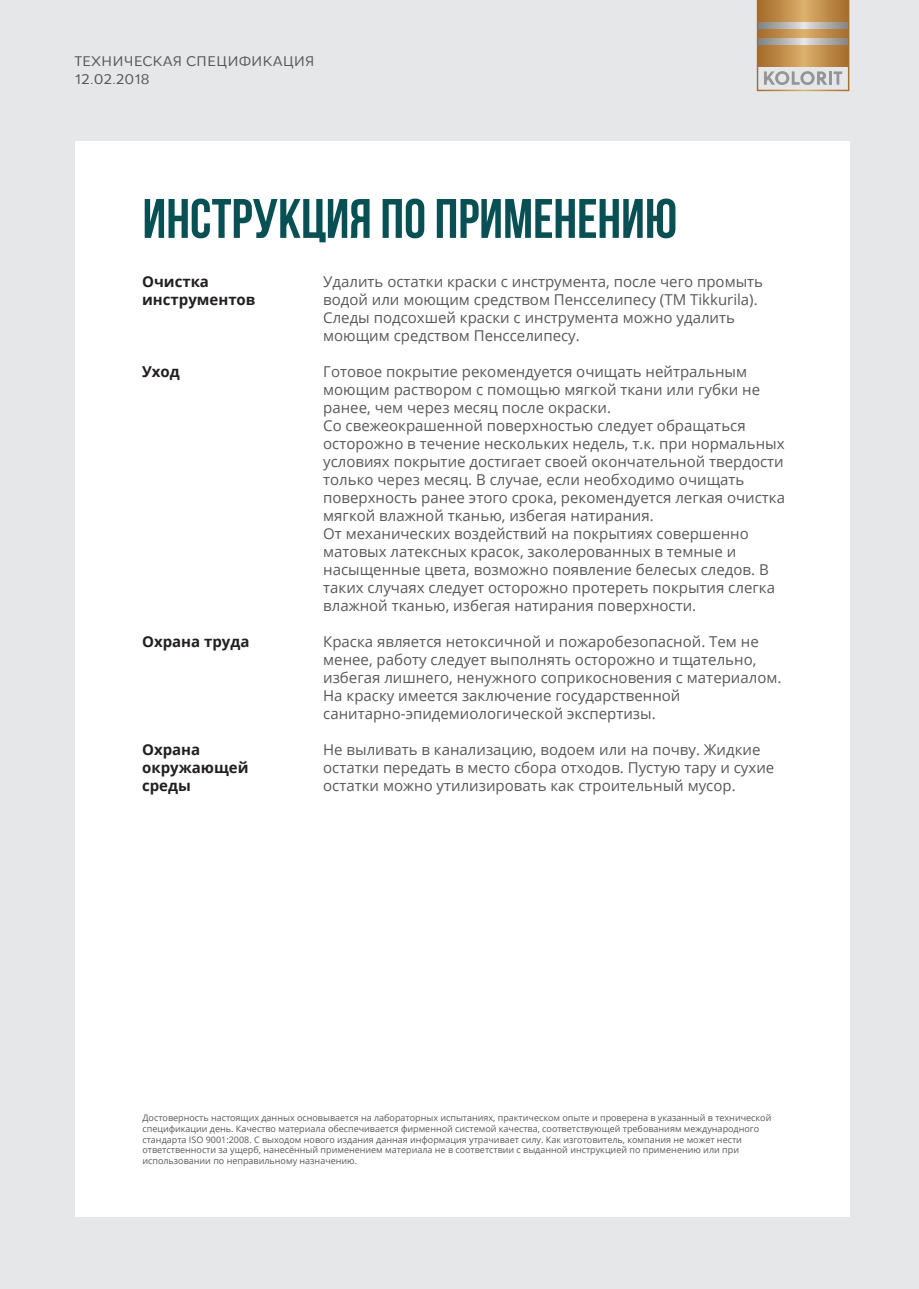
<style>
.page{position:relative;width:919px;height:1289px;background:#fff}
.page>*{position:absolute;margin:0;border:0;box-sizing:border-box;transform-origin:0 0}
.t1{font:55.5px "Bebas Neue Cyrillic";color:#095055}
.t2{font:15px/18px "Open Sans";color:#57585a}
.t3{font:700 15px/18px "Open Sans";color:#231f20}
.t4{font:15px/18px "Osnova Pro";color:#57585a}
.t5{font:9px/10.8px "Open Sans";color:#57585a}
</style>
<div class="page">
<div style="left:0;top:0;width:918px;height:1288px;background:#e6e7e9"></div>
<div style="left:75px;top:141px;width:774px;height:1075px;background:#fff"></div>
<svg style="left:756px;top:0;width:93px;height:91px"></svg>
<p class="t4" style="left:75px;top:52px;width:241px">ТЕХНИЧЕСКАЯ СПЕЦИФИКАЦИЯ<br>12.02.2018</p>
<h1 class="t1" style="left:142px;top:188px;width:536px">ИНСТРУКЦИЯ ПО ПРИМЕНЕНИЮ</h1>
<p class="t3" style="left:142px;top:272px;width:115px">Очистка инструментов</p>
<p class="t3" style="left:142px;top:362px;width:39px">Уход</p>
<p class="t3" style="left:142px;top:632px;width:109px">Охрана труда</p>
<p class="t3" style="left:142px;top:740px;width:108px">Охрана окружающей среды</p>
<p class="t2" style="left:323px;top:272px;width:441px">Удалить остатки краски с инструмента, после чего промыть водой или моющим средством Пенсселипесу (ТМ Tikkurila).<br>Следы подсохшей краски с инструмента можно удалить моющим средством Пенсселипесу.</p>
<p class="t2" style="left:323px;top:362px;width:463px">Готовое покрытие рекомендуется очищать нейтральным моющим раствором с помощью мягкой ткани или губки не ранее, чем через месяц после окраски.<br>Со свежеокрашенной поверхностью следует обращаться осторожно в течение нескольких недель, т.к. при нормальных условиях покрытие достигает своей окончательной твердости только через месяц. В случае, если необходимо очищать поверхность ранее этого срока, рекомендуется легкая очистка мягкой влажной тканью, избегая натирания.<br>От механических воздействий на покрытиях совершенно матовых латексных красок, заколерованных в темные и насыщенные цвета, возможно появление белесых следов. В таких случаях следует осторожно протереть покрытия слегка влажной тканью, избегая натирания поверхности.</p>
<p class="t2" style="left:323px;top:632px;width:459px">Краска является нетоксичной и пожаробезопасной. Тем не менее, работу следует выполнять осторожно и тщательно, избегая лишнего, ненужного соприкосновения с материалом.<br>На краску имеется заключение государственной санитарно-эпидемиологической экспертизы.</p>
<p class="t2" style="left:323px;top:740px;width:452px">Не выливать в канализацию, водоем или на почву. Жидкие остатки передать в место сбора отходов. Пустую тару и сухие остатки можно утилизировать как строительный мусор.</p>
<p class="t5" style="left:142px;top:1111px;width:630px">Достоверность настоящих данных основывается на лабораторных испытаниях, практическом опыте и проверена в указанный в технической спецификации день. Качество материала обеспечивается фирменной системой качества, соответствующей требованиям международного стандарта ISO 9001:2008. С выходом нового издания данная информация утрачивает силу. Как изготовитель, компания не может нести ответственности за ущерб, нанесённый применением материала не в соответствии с выданной инструкцией по применению или при использовании по неправильному назначению.</p>
</div>
